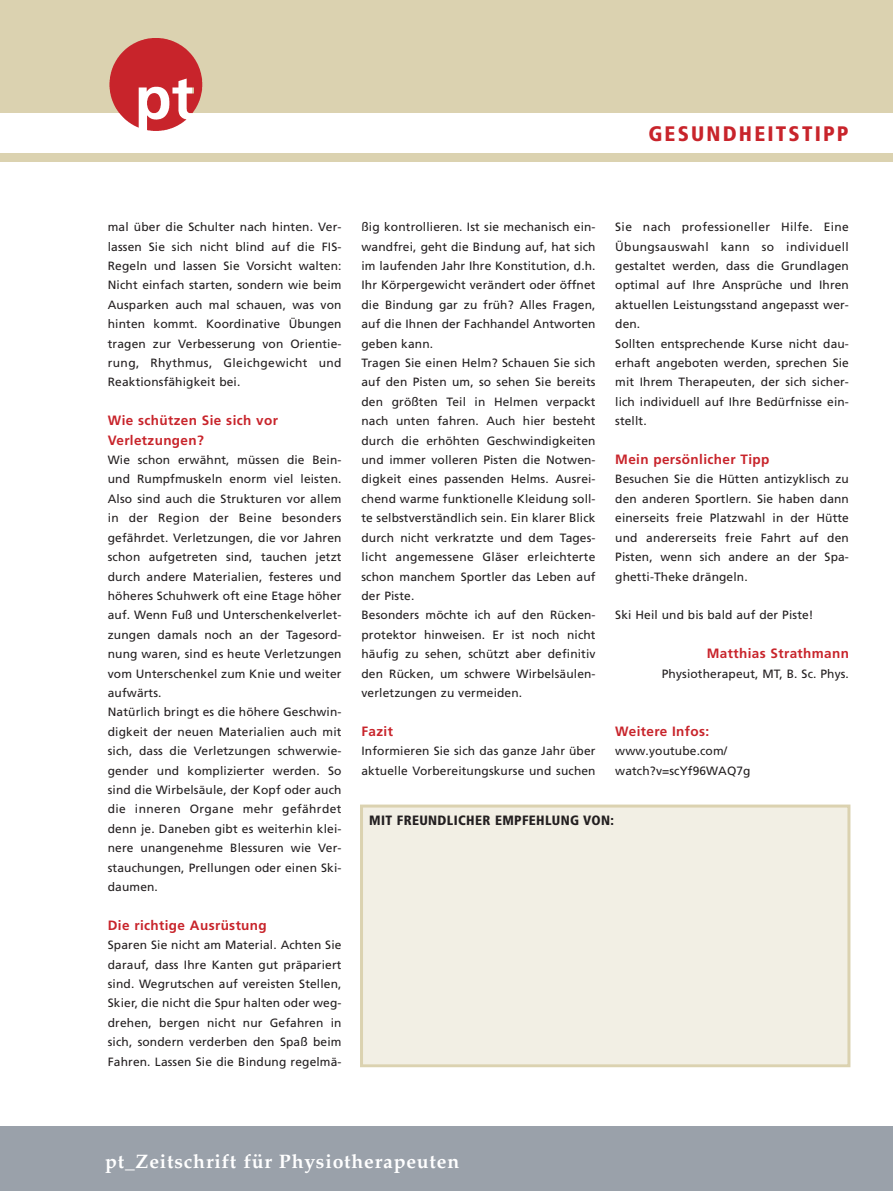
<style>
.page{position:relative;width:893px;height:1191px;background:#fff}
.page>*{position:absolute;margin:0;border:0;box-sizing:border-box;transform-origin:0 0}
.t1{font:900 condensed 21px "Frutiger LT Pro";letter-spacing:.105em;color:#c8242b}
.t2{font:700 19.5px "Palatino LT Std";letter-spacing:.04em;color:#fff}
.t3{font:700 13.5px/19.4px "Frutiger LT Pro";letter-spacing:.03em;color:#c8242b}
.t4{font:900 condensed 13.5px "Frutiger LT Pro";letter-spacing:.025em;color:#231f20}
.t5{font:12px/19.4px "Frutiger LT Pro";letter-spacing:.01em;color:#231f20}
</style>
<div class="page">
<div style="left:0;top:0;width:893px;height:162px;background:#dbd2b0"></div>
<div style="left:0;top:113px;width:893px;height:40px;background:#fff"></div>
<div style="left:0;top:1126px;width:893px;height:65px;background:#9aa1aa"></div>
<div style="left:363px;top:807px;width:484px;height:257px;background:#f2efe4"></div>
<div style="left:360px;top:804px;width:490px;height:263px;border:3px solid #dbd2b0"></div>
<img style="left:109px;top:39px;width:93px;height:92px">
<h1 class="t1" style="left:648px;top:127px;width:202px">GESUNDHEITSTIPP</h1>
<p class="t5" style="left:108px;top:219px;width:235px;text-align:justify">mal über die Schulter nach hinten. Ver&shy;lassen Sie sich nicht blind auf die FIS-Regeln und lassen Sie Vorsicht walten:<br>Nicht einfach starten, sondern wie beim Ausparken auch mal schauen, was von hinten kommt. Koordinative Übungen tragen zur Verbesserung von Orientie&shy;rung, Rhythmus, Gleichgewicht und Reaktionsfähigkeit bei.</p>
<p class="t3" style="left:108px;top:412px;width:172px">Wie schützen Sie sich vor<br>Verletzungen?</p>
<p class="t5" style="left:108px;top:451px;width:235px">Wie schon erwähnt, müssen die Bein&shy;und Rumpfmuskeln enorm viel leisten.<br>Also sind auch die Strukturen vor allem in der Region der Beine besonders gefährdet. Verletzungen, die vor Jahren schon aufgetreten sind, tauchen jetzt durch andere Materialien, festeres und höheres Schuhwerk oft eine Etage höher auf. Wenn Fuß und Unterschenkelverlet&shy;zungen damals noch an der Tagesord&shy;nung waren, sind es heute Verletzungen vom Unterschenkel zum Knie und weiter aufwärts.<br>Natürlich bringt es die höhere Geschwin&shy;digkeit der neuen Materialien auch mit sich, dass die Verletzungen schwerwie&shy;gender und komplizierter werden. So sind die Wirbelsäule, der Kopf oder auch die inneren Organe mehr gefährdet denn je. Daneben gibt es weiterhin klei&shy;nere unangenehme Blessuren wie Ver&shy;stauchungen, Prellungen oder einen Ski&shy;daumen.</p>
<p class="t3" style="left:108px;top:916px;width:160px">Die richtige Ausrüstung</p>
<p class="t5" style="left:108px;top:936px;width:235px;text-align:justify">Sparen Sie nicht am Material. Achten Sie darauf, dass Ihre Kanten gut präpariert sind. Wegrutschen auf vereisten Stellen, Skier, die nicht die Spur halten oder weg&shy;drehen, bergen nicht nur Gefahren in sich, sondern verderben den Spaß beim Fahren. Lassen Sie die Bindung regelmä-</p>
<p class="t5" style="left:361px;top:219px;width:236px">ßig kontrollieren. Ist sie mechanisch ein&shy;wandfrei, geht die Bindung auf, hat sich im laufenden Jahr Ihre Konstitution, d.h.<br>Ihr Körpergewicht verändert oder öffnet die Bindung gar zu früh? Alles Fragen, auf die Ihnen der Fachhandel Antworten geben kann.<br>Tragen Sie einen Helm? Schauen Sie sich auf den Pisten um, so sehen Sie bereits den größten Teil in Helmen verpackt nach unten fahren. Auch hier besteht durch die erhöhten Geschwindigkeiten und immer volleren Pisten die Notwen&shy;digkeit eines passenden Helms. Ausrei&shy;chend warme funktionelle Kleidung soll&shy;te selbstverständlich sein. Ein klarer Blick durch nicht verkratzte und dem Tages&shy;licht angemessene Gläser erleichterte schon manchem Sportler das Leben auf der Piste.<br>Besonders möchte ich auf den Rücken&shy;protektor hinweisen. Er ist noch nicht häufig zu sehen, schützt aber definitiv den Rücken, um schwere Wirbelsäulen&shy;verletzungen zu vermeiden.</p>
<p class="t3" style="left:361px;top:722px;width:33px">Fazit</p>
<p class="t5" style="left:361px;top:742px;width:236px">Informieren Sie sich das ganze Jahr über aktuelle Vorbereitungskurse und suchen</p>
<p class="t5" style="left:615px;top:219px;width:235px">Sie nach professioneller Hilfe. Eine Übungsauswahl kann so individuell gestaltet werden, dass die Grundlagen optimal auf Ihre Ansprüche und Ihren aktuellen Leistungsstand angepasst wer&shy;den.<br>Sollten entsprechende Kurse nicht dau&shy;erhaft angeboten werden, sprechen Sie mit Ihrem Therapeuten, der sich sicher&shy;lich individuell auf Ihre Bedürfnisse ein&shy;stellt.</p>
<p class="t3" style="left:615px;top:451px;width:156px">Mein persönlicher Tipp</p>
<p class="t5" style="left:615px;top:471px;width:235px;text-align:justify">Besuchen Sie die Hütten antizyklisch zu den anderen Sportlern. Sie haben dann einerseits freie Platzwahl in der Hütte und andererseits freie Fahrt auf den Pisten, wenn sich andere an der Spa&shy;ghetti-Theke drängeln.</p>
<p class="t5" style="left:615px;top:606px;width:200px">Ski Heil und bis bald auf der Piste!</p>
<p class="t3" style="left:707px;top:645px;width:144px">Matthias Strathmann</p>
<p class="t5" style="left:662px;top:665px;width:189px">Physiotherapeut, MT, B. Sc. Phys.</p>
<p class="t3" style="left:615px;top:722px;width:96px">Weitere Infos:</p>
<p class="t5" style="left:615px;top:742px;width:137px">www.youtube.com/ watch?v=scYf96WAQ7g</p>
<p class="t4" style="left:369px;top:815px;width:246px">MIT FREUNDLICHER EMPFEHLUNG VON:</p>
<h2 class="t2" style="left:105px;top:1154px;width:356px">pt_Zeitschrift für Physiotherapeuten</h2>
</div>
